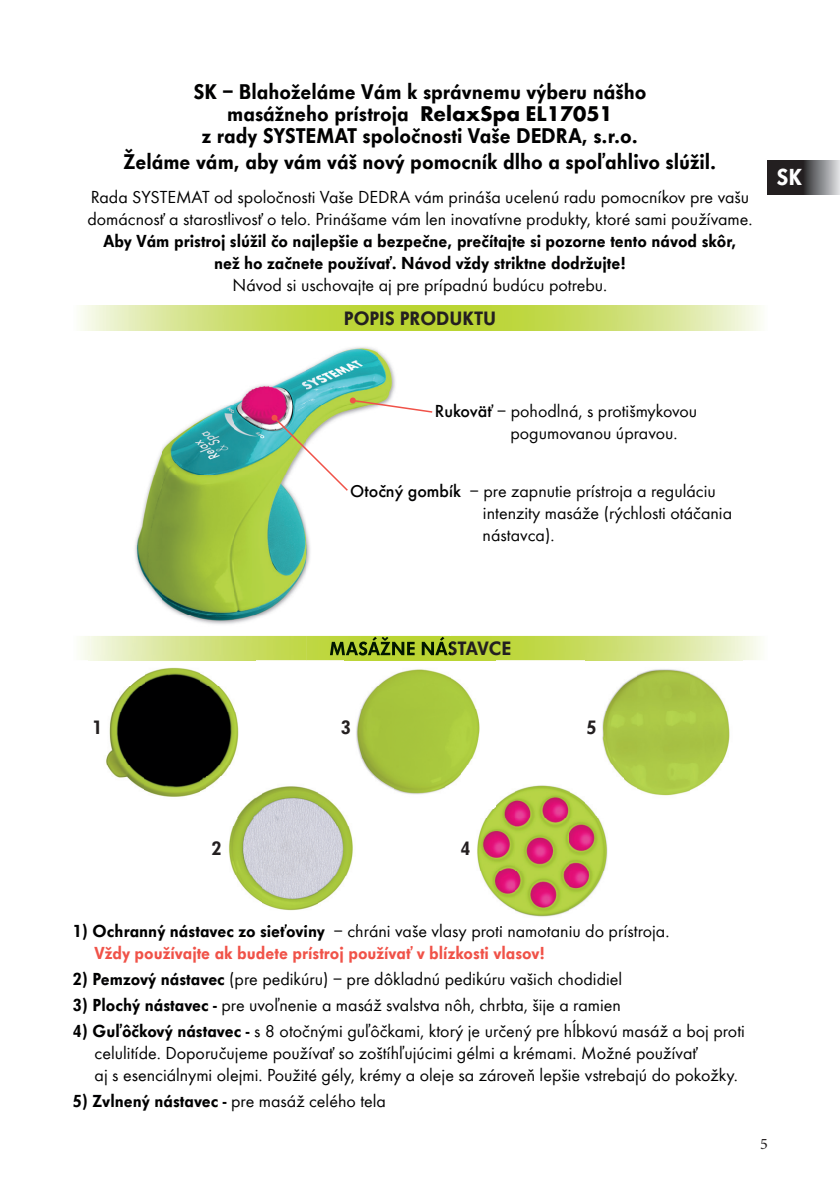
<style>
.page{position:relative;width:840px;height:1191px;background:#fff}
.page>*{position:absolute;margin:0;border:0;box-sizing:border-box;transform-origin:0 0}
.t1{font:800 24px "Futura EFCE";color:#fff}
.t2{font:800 22px/22px "Futura EFCE";color:#000001;text-align:center}
.t3{font:800 20px "Futura EFCE";color:#231f20}
.t4{font:18px/22px "Futura EFCE";color:#000001}
.t5{font:800 18px/22px "Futura EFCE";color:#000001;text-align:center}
.t6{font:800 18px/22px "Futura EFCE";color:#f05248}
.t7{font:16px "Minion Pro";color:#231f20}
.s1{font-weight:700}
.s2{font-weight:500}
.s3{color:#000001}
.s4{font-weight:400;color:#000001}
.s5{font-weight:800}
.s6{font-weight:400}
</style>
<div class="page">
<svg style="left:80px;top:306px;width:681px;height:24px;background:#cddf71"></svg>
<img style="left:135px;top:347px;width:260px;height:268px">
<img style="left:182px;top:615px;width:52px;height:9px">
<img style="left:234px;top:615px;width:144px;height:46px">
<svg style="left:271px;top:397px;width:162px;height:95px"></svg>
<img style="left:477px;top:785px;width:131px;height:132px">
<img style="left:496px;top:924px;width:98px;height:4px">
<img style="left:585px;top:660px;width:157px;height:136px">
<img style="left:585px;top:766px;width:38px;height:49px">
<img style="left:228px;top:786px;width:125px;height:125px">
<img style="left:361px;top:685px;width:84px;height:24px">
<img style="left:445px;top:660px;width:50px;height:49px">
<img style="left:356px;top:709px;width:124px;height:86px">
<img style="left:344px;top:660px;width:106px;height:25px">
<img style="left:461px;top:766px;width:34px;height:42px">
<img style="left:344px;top:776px;width:29px;height:32px">
<img style="left:89px;top:660px;width:55px;height:130px">
<img style="left:144px;top:685px;width:95px;height:112px">
<svg style="left:80px;top:636px;width:681px;height:24px;background:#c3d56d"></svg>
<img style="left:90px;top:655px;width:165px;height:30px">
<img style="left:206px;top:776px;width:49px;height:41px">
<img style="left:767px;top:160px;width:72px;height:34px">
<p class="t2" style="left:193px;top:81px;width:454px">SK – Blahoželáme Vám k správnemu výberu nášho masážneho prístroja <span class="s1">RelaxSpa EL17051<br></span>z rady SYSTEMAT spoločnosti Vaše DEDRA, s.r.o.</p>
<p class="t2" style="left:123px;top:151px;width:594px">Želáme vám, aby vám váš nový pomocník dlho a spoľahlivo slúžil.</p>
<p class="t4" style="left:87px;top:186px;width:666px">Rada SYSTEMAT od spoločnosti Vaše DEDRA vám prináša ucelenú radu pomocníkov pre vašu domácnosť a starostlivosť o telo. Prinášame vám len inovatívne produkty, ktoré sami používame.</p>
<p class="t5" style="left:103px;top:230px;width:634px">Aby Vám pristroj slúžil čo najlepšie a bezpečne, prečítajte si pozorne tento návod skôr, než ho začnete používať. Návod vždy striktne dodržujte!</p>
<p class="t4" style="left:232px;top:274px;width:376px">Návod si uschovajte aj pre prípadnú budúcu potrebu.</p>
<p class="t3" style="left:344px;top:305px;width:153px">POPIS PRODUKTU</p>
<h1 class="t1" style="left:776px;top:161px;width:27px">SK</h1>
<p class="t4" style="left:510px;top:400px;width:188px;text-indent:-76px"><span class="s2">Rukoväť</span> – pohodlná, s protišmykovou pogumovanou úpravou.</p>
<p class="t4" style="left:482px;top:479px;width:251px;text-indent:-132px"><span class="s2">Otočný gombík</span> – pre zapnutie prístroja a reguláciu intenzity masáže (rýchlosti otáčania nástavca).</p>
<p class="t3" style="left:92px;top:714px;width:13px">1</p>
<p class="t3" style="left:340px;top:714px;width:13px">3</p>
<p class="t3" style="left:585px;top:714px;width:13px">5</p>
<p class="t3" style="left:211px;top:835px;width:13px">2</p>
<p class="t3" style="left:459px;top:835px;width:13px">4</p>
<p class="t6" style="left:94px;top:920px;width:576px;text-indent:-22px"><span class="s3">1) Ochranný nástavec zo sieťoviny</span> <span class="s4">– chráni vaše vlasy proti namotaniu do prístroja.<br></span>Vždy používajte ak budete prístroj používať v blízkosti vlasov!</p>
<p class="t4" style="left:72px;top:968px;width:551px"><span class="s5">2) Pemzový nástavec</span> (pre pedikúru) – pre dôkladnú pedikúru vašich chodidiel</p>
<p class="t4" style="left:72px;top:994px;width:550px"><span class="s5">3) Plochý nástavec -</span> pre uvoľnenie a masáž svalstva nôh, chrbta, šije a ramien</p>
<p class="t4" style="left:94px;top:1020px;width:651px;text-indent:-22px"><span class="s5">4) Guľôčkový nástavec -</span> s 8 otočnými guľôčkami, ktorý je určený pre hĺbkovú masáž a boj proti celulitíde. Doporučujeme používať so zoštíhľujúcimi gélmi a krémami. Možné používať<br>aj s esenciálnymi olejmi. Použité gély, krémy a oleje sa zároveň lepšie vstrebajú do pokožky.</p>
<p class="t5" style="left:72px;top:1090px;width:315px">5) Zvlnený nástavec - <span class="s6">pre masáž celého tela</span></p>
<p class="t7" style="left:759px;top:1133px;width:9px">5</p>
</div>
